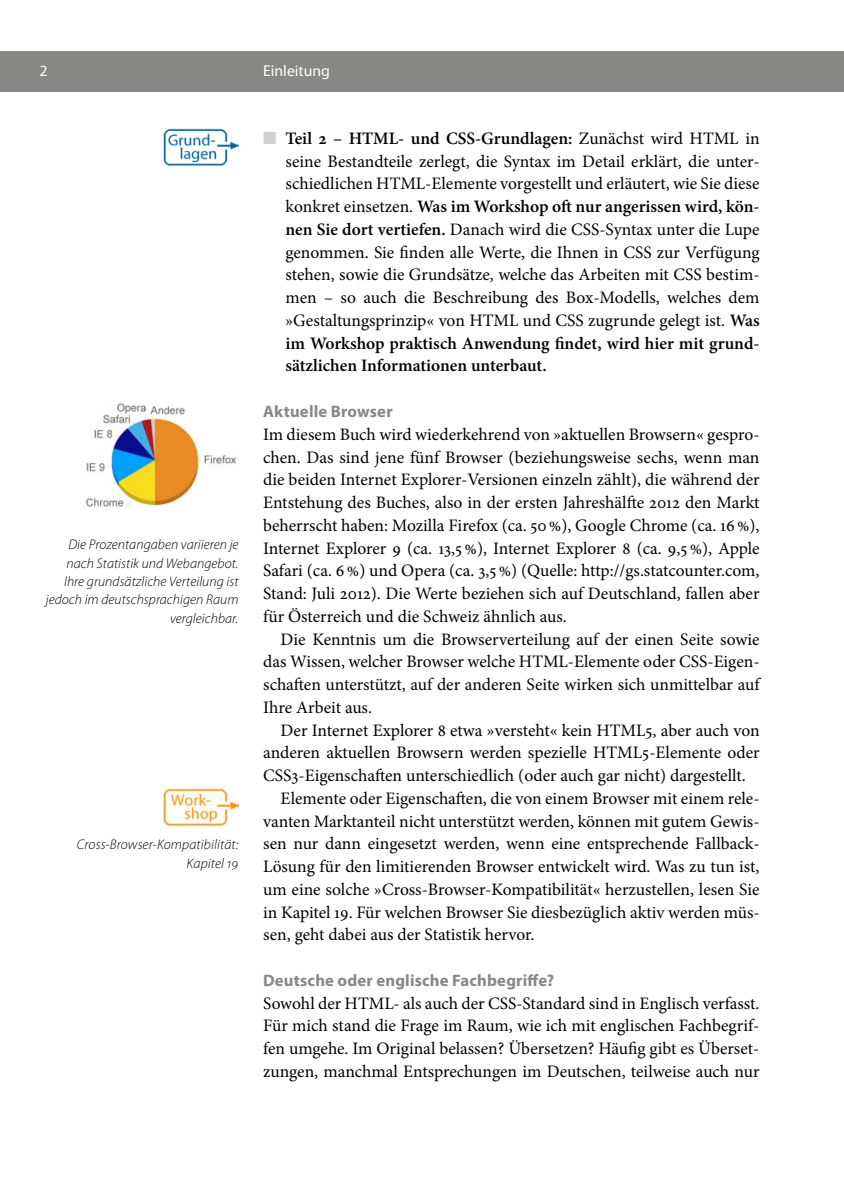
<style>
.page{position:relative;width:844px;height:1191px;background:#fff}
.page>*{position:absolute;margin:0;border:0;box-sizing:border-box;transform-origin:0 0}
.t1{font:17.5px/22.8px "Minion Pro";color:#000;text-align:justify}
.t2{font:700 16.62px "Myriad Pro";letter-spacing:.01em;color:#878786}
.t3{font:15.75px "Myriad Pro";color:#fff}
.t4{font:italic 300 14px/18.4px "Myriad Pro";letter-spacing:.005em;color:#000;text-align:right}
.s1{color:#cfd0d0}
.s2{font-weight:600}
</style>
<div class="page">
<div style="left:0;top:51px;width:843px;height:41px;background:#878786"></div>
<img style="left:164px;top:128px;width:74px;height:38px">
<img style="left:86px;top:403px;width:150px;height:104px">
<img style="left:164px;top:786px;width:74px;height:40px">
<p class="t3" style="left:40px;top:61px;width:9px">2</p>
<p class="t3" style="left:263px;top:61px;width:68px">Einleitung</p>
<p class="t4" style="left:46px;top:535px;width:194px">Die Prozentangaben variieren je nach Statistik und Webangebot.<br>Ihre grundsätzliche Verteilung ist jedoch im deutschsprachigen Raum vergleichbar.</p>
<p class="t4" style="left:77px;top:835px;width:163px">Cross-Browser-Kompatibilität:<br>Kapitel 19</p>
<p class="t1" style="left:285px;top:127px;width:475px;text-indent:-22px"><span class="s1">■</span> <span class="s2">Teil 2 – HTML- und CSS-Grundlagen:</span> Zunächst wird HTML in seine Bestandteile zerlegt, die Syntax im Detail erklärt, die unter&shy;schiedlichen HTML-Elemente vorgestellt und erläutert, wie Sie diese konkret einsetzen. <span class="s2">Was im Workshop oft nur angerissen wird, kön&shy;nen Sie dort vertiefen.</span> Danach wird die CSS-Syntax unter die Lupe genommen. Sie finden alle Werte, die Ihnen in CSS zur Verfügung stehen, sowie die Grundsätze, welche das Arbeiten mit CSS bestim&shy;men – so auch die Beschreibung des Box-Modells, welches dem »Gestaltungsprinzip« von HTML und CSS zugrunde gelegt ist. <span class="s2">Was im Workshop praktisch Anwendung findet, wird hier mit grund&shy;sätzlichen Informationen unterbaut.</span></p>
<p class="t2" style="left:263px;top:400px;width:131px">Aktuelle Browser</p>
<p class="t1" style="left:263px;top:423px;width:498px">Im diesem Buch wird wiederkehrend von »aktuellen Browsern« gespro&shy;chen. Das sind jene fünf Browser (beziehungsweise sechs, wenn man die beiden Internet Explorer-Versionen einzeln zählt), die während der Entstehung des Buches, also in der ersten Jahreshälfte 2012 den Markt beherrscht haben: Mozilla Firefox (ca. 50%), Google Chrome (ca. 16%), Internet Explorer 9 (ca. 13,5%), Internet Explorer 8 (ca. 9,5%), Apple Safari (ca. 6%) und Opera (ca. 3,5%) (Quelle: http://gs.statcounter.com, Stand: Juli 2012). Die Werte beziehen sich auf Deutschland, fallen aber für Österreich und die Schweiz ähnlich aus.</p>
<p class="t1" style="left:263px;top:627px;width:498px;text-indent:18px">Die Kenntnis um die Browserverteilung auf der einen Seite sowie das Wissen, welcher Browser welche HTML-Elemente oder CSS-Eigen&shy;schaften unterstützt, auf der anderen Seite wirken sich unmittelbar auf Ihre Arbeit aus.</p>
<p class="t1" style="left:280px;top:718px;width:480px">Der Internet Explorer 8 etwa »versteht« kein HTML5, aber auch von</p>
<p class="t1" style="left:263px;top:741px;width:498px">anderen aktuellen Browsern werden spezielle HTML5-Elemente oder</p>
<p class="t1" style="left:263px;top:764px;width:484px">CSS3-Eigenschaften unterschiedlich (oder auch gar nicht) dargestellt.</p>
<p class="t1" style="left:280px;top:787px;width:480px">Elemente oder Eigenschaften, die von einem Browser mit einem rele-</p>
<p class="t1" style="left:263px;top:809px;width:498px">vanten Marktanteil nicht unterstützt werden, können mit gutem Gewis-</p>
<p class="t1" style="left:263px;top:832px;width:496px">sen nur dann eingesetzt werden, wenn eine entsprechende Fallback-</p>
<p class="t1" style="left:263px;top:855px;width:498px">Lösung für den limitierenden Browser entwickelt wird. Was zu tun ist,</p>
<p class="t1" style="left:263px;top:878px;width:498px">um eine solche »Cross-Browser-Kompatibilität« herzustellen, lesen Sie</p>
<p class="t1" style="left:263px;top:900px;width:498px">in Kapitel 19. Für welchen Browser Sie diesbezüglich aktiv werden müs-</p>
<p class="t1" style="left:263px;top:923px;width:273px">sen, geht dabei aus der Statistik hervor.</p>
<p class="t2" style="left:263px;top:969px;width:293px">Deutsche oder englische Fachbegriffe?</p>
<p class="t1" style="left:263px;top:991px;width:498px">Sowohl der HTML- als auch der CSS-Standard sind in Englisch verfasst.<br>Für mich stand die Frage im Raum, wie ich mit englischen Fachbegrif&shy;fen umgehe. Im Original belassen? Übersetzen? Häufig gibt es Überset&shy;zungen, manchmal Entsprechungen im Deutschen, teilweise auch nur</p>
</div>
